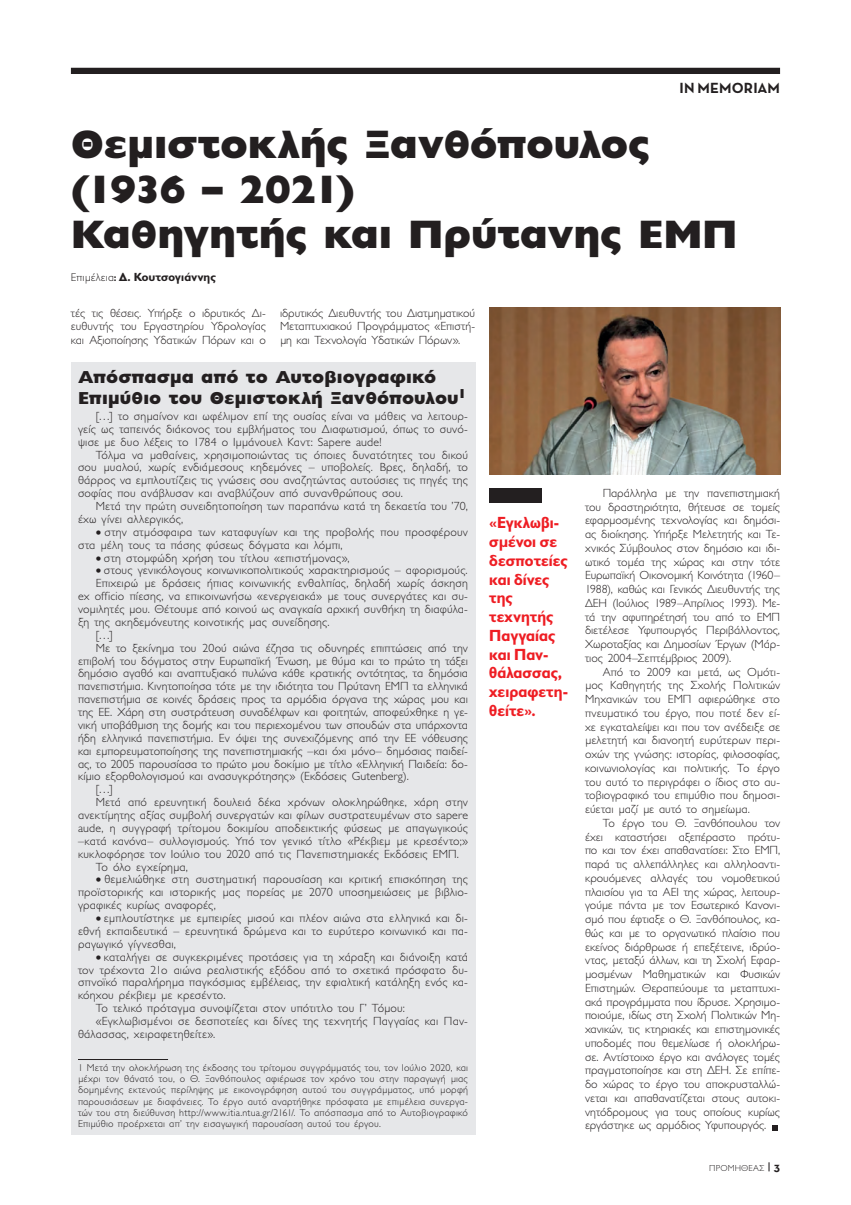
<style>
.page{position:relative;width:851px;height:1205px;background:#fff}
.page>*{position:absolute;margin:0;border:0;box-sizing:border-box;transform-origin:0 0}
.t1{font:800 40px/45px "CF Jill";letter-spacing:-.01em;color:#231f20}
.t2{font:800 17.5px/21px "CF Jill";letter-spacing:.01em;color:#231f20}
.t3{font:700 16.25px/18.8px "CF Jill";color:#ee1d23;scale:.96 1}
.t4{font:700 15px "Neutraface Text Greek";letter-spacing:.01em;color:#231f20}
.t5{font:300 11.88px/13.8px "CF Jill";letter-spacing:.01em;color:#231f20;text-align:justify}
.t6{font:700 11.88px "CF Jill";letter-spacing:.015em;color:#231f20}
.t7{font:300 10px/11.2px "CF Jill";letter-spacing:.02em;color:#231f20;text-align:justify}
.t8{font:300 8.75px "CF Jill";letter-spacing:.02em;color:#231f20}
.s1{font-weight:300;font-size:11.25px}
.s2{font-size:10px}
.s3{font-family:"Neutraface Text Greek";font-weight:600;font-size:10.62px}
.s4{font-family:"Neutraface Text Greek";font-weight:700;font-size:11.88px}
</style>
<div class="page">
<div style="left:71px;top:68px;width:709px;height:6px;background:#231f20"></div>
<div style="left:489px;top:488px;width:52px;height:14px;background:#231f20"></div>
<svg style="left:772px;top:1125px;width:5px;height:5px"></svg>
<div style="left:71px;top:362px;width:404px;height:772px;background:#e6e7e9"></div>
<hr style="left:78px;top:1059px;width:90px;height:1px;background:#231f20">
<img style="left:489px;top:307px;width:291px;height:168px">
<p class="t4" style="left:679px;top:79px;width:102px">IN MEMORIAM</p>
<h1 class="t1" style="left:71px;top:123px;width:668px">Θεμιστοκλής Ξανθόπουλος (1936 – 2021)<br>Καθηγητής και Πρύτανης ΕΜΠ</h1>
<p class="t6" style="left:71px;top:270px;width:146px"><span class="s1">Επιμέλεια</span><span class="s2">:</span> Δ. Κουτσογιάννης</p>
<p class="t5" style="left:71px;top:306px;width:196px">τές τις θέσεις. Υπήρξε ο ιδρυτικός Δι&shy;ευθυντής του Εργαστηρίου Υδρολογίας και Αξιοποίησης Υδατικών Πόρων και ο</p>
<p class="t5" style="left:280px;top:306px;width:196px">ιδρυτικός Διευθυντής του Διατμηματικού Μεταπτυχιακού Προγράμματος «Επιστή&shy;μη και Τεχνολογία Υδατικών Πόρων».</p>
<h2 class="t2" style="left:78px;top:366px;width:390px">Απόσπασμα από το Αυτοβιογραφικό<br>Επιμύθιο του Θεμιστοκλή Ξανθόπουλου<sup>1</sup></h2>
<p class="t5" style="left:78px;top:410px;width:391px;line-height:12.9px;text-indent:18px">[…] το σημαίνον και ωφέλιμον επί της ουσίας είναι να μάθεις να λειτουρ&shy;γείς ως ταπεινός διάκονος του εμβλήματος του Διαφωτισμού, όπως το συνό&shy;ψισε με δυο λέξεις το 1784 ο Ιμμάνουελ Καντ: Sapere aude!</p>
<p class="t5" style="left:78px;top:448px;width:391px;line-height:12.9px;text-indent:18px">Τόλμα να μαθαίνεις, χρησιμοποιώντας τις όποιες δυνατότητες του δικού σου μυαλού, χωρίς ενδιάμεσους κηδεμόνες – υποβολείς. Βρες, δηλαδή, το θάρρος να εμπλουτίζεις τις γνώσεις σου αναζητώντας αυτούσιες τις πηγές της σοφίας που ανάβλυσαν και αναβλύζουν από συνανθρώπους σου.</p>
<p class="t5" style="left:78px;top:500px;width:391px;line-height:12.9px;text-indent:18px">Μετά την πρώτη συνειδητοποίηση των παραπάνω κατά τη δεκαετία του ’70, έχω γίνει αλλεργικός,</p>
<p class="t5" style="left:78px;top:525px;width:391px;line-height:12.9px;text-indent:18px">• στην ατμόσφαιρα των καταφυγίων και της προβολής που προσφέρουν στα μέλη τους τα πάσης φύσεως δόγματα και λόμπι,</p>
<p class="t5" style="left:96px;top:551px;width:255px">• στη στομφώδη χρήση του τίτλου «επιστήμονας»,</p>
<p class="t5" style="left:96px;top:564px;width:373px">• στους γενικόλογους κοινωνικοπολιτικούς χαρακτηρισμούς – αφορισμούς.</p>
<p class="t5" style="left:96px;top:576px;width:374px">Επιχειρώ με δράσεις ήπιας κοινωνικής ενθαλπίας, δηλαδή χωρίς άσκηση</p>
<p class="t5" style="left:78px;top:589px;width:391px">ex officio πίεσης, να επικοινωνήσω «ενεργειακά» με τους συνεργάτες και συ-</p>
<p class="t5" style="left:78px;top:602px;width:391px">νομιλητές μου. Θέτουμε από κοινού ως αναγκαία αρχική συνθήκη τη διαφύλα-</p>
<p class="t5" style="left:78px;top:615px;width:253px">ξη της ακηδεμόνευτης κοινοτικής μας συνείδησης.</p>
<p class="t5" style="left:96px;top:628px;width:19px">[…]</p>
<p class="t5" style="left:96px;top:641px;width:374px">Με το ξεκίνημα του 20ού αιώνα έζησα τις οδυνηρές επιπτώσεις από την</p>
<p class="t5" style="left:78px;top:654px;width:391px">επιβολή του δόγματος στην Ευρωπαϊκή Ένωση, με θύμα και το πρώτο τη τάξει</p>
<p class="t5" style="left:78px;top:667px;width:391px">δημόσιο αγαθό και αναπτυξιακό πυλώνα κάθε κρατικής οντότητας, τα δημόσια</p>
<p class="t5" style="left:78px;top:679px;width:391px">πανεπιστήμια. Κινητοποίησα τότε με την ιδιότητα του Πρύτανη ΕΜΠ τα ελληνικά</p>
<p class="t5" style="left:78px;top:692px;width:391px">πανεπιστήμια σε κοινές δράσεις προς τα αρμόδια όργανα της χώρας μου και</p>
<p class="t5" style="left:78px;top:705px;width:391px">της ΕΕ. Χάρη στη συστράτευση συναδέλφων και φοιτητών, αποφεύχθηκε η γε-</p>
<p class="t5" style="left:78px;top:718px;width:391px">νική υποβάθμιση της δομής και του περιεχομένου των σπουδών στα υπάρχοντα</p>
<p class="t5" style="left:78px;top:731px;width:391px">ήδη ελληνικά πανεπιστήμια. Εν όψει της συνεχιζόμενης από την ΕΕ νόθευσης</p>
<p class="t5" style="left:78px;top:744px;width:391px">και εμπορευματοποίησης της πανεπιστημιακής –και όχι μόνο– δημόσιας παιδεί-</p>
<p class="t5" style="left:78px;top:757px;width:391px">ας, το 2005 παρουσίασα το πρώτο μου δοκίμιο με τίτλο «Ελληνική Παιδεία: δο-</p>
<p class="t5" style="left:78px;top:769px;width:332px">κίμιο εξορθολογισμού και ανασυγκρότησης» (Εκδόσεις Gutenberg).</p>
<p class="t5" style="left:96px;top:782px;width:19px">[…]</p>
<p class="t5" style="left:96px;top:795px;width:374px">Μετά από ερευνητική δουλειά δέκα χρόνων ολοκληρώθηκε, χάρη στην</p>
<p class="t5" style="left:78px;top:808px;width:391px">ανεκτίμητης αξίας συμβολή συνεργατών και φίλων συστρατευμένων στο sapere</p>
<p class="t5" style="left:78px;top:821px;width:391px">aude, η συγγραφή τρίτομου δοκιμίου αποδεικτικής φύσεως με απαγωγικούς</p>
<p class="t5" style="left:78px;top:834px;width:391px">–κατά κανόνα– συλλογισμούς. Υπό τον γενικό τίτλο «Ρέκβιεμ με κρεσέντο;»</p>
<p class="t5" style="left:78px;top:847px;width:382px">κυκλοφόρησε τον Ιούλιο του 2020 από τις Πανεπιστημιακές Εκδόσεις ΕΜΠ.</p>
<p class="t5" style="left:96px;top:860px;width:94px">Το όλο εγχείρημα,</p>
<p class="t5" style="left:78px;top:873px;width:391px;line-height:12.9px;text-indent:18px">• θεμελιώθηκε στη συστηματική παρουσίαση και κριτική επισκόπηση της προϊστορικής και ιστορικής μας πορείας με 2070 υποσημειώσεις με βιβλιο&shy;γραφικές κυρίως αναφορές,</p>
<p class="t5" style="left:78px;top:912px;width:391px;line-height:12.9px;text-indent:18px">• εμπλουτίστηκε με εμπειρίες μισού και πλέον αιώνα στα ελληνικά και δι&shy;εθνή εκπαιδευτικά – ερευνητικά δρώμενα και το ευρύτερο κοινωνικό και πα&shy;ραγωγικό γίγνεσθαι,</p>
<p class="t5" style="left:96px;top:950px;width:374px">• καταλήγει σε συγκεκριμένες προτάσεις για τη χάραξη και διάνοιξη κατά</p>
<p class="t5" style="left:78px;top:963px;width:391px">τον τρέχοντα 21ο αιώνα ρεαλιστικής εξόδου από το σχετικά πρόσφατο δυ-</p>
<p class="t5" style="left:78px;top:975px;width:391px">σπνοϊκό παραλήρημα παγκόσμιας εμβέλειας, την εφιαλτική κατάληξη ενός κα-</p>
<p class="t5" style="left:78px;top:988px;width:149px">κόηχου ρέκβιεμ με κρεσέντο.</p>
<p class="t5" style="left:96px;top:1001px;width:311px">Το τελικό πρόταγμα συνοψίζεται στον υπότιτλο του Γ’ Τόμου:</p>
<p class="t5" style="left:96px;top:1014px;width:374px">«Εγκλωβισμένοι σε δεσποτείες και δίνες της τεχνητής Παγγαίας και Παν-</p>
<p class="t5" style="left:78px;top:1027px;width:139px">θάλασσας, χειραφετηθείτε».</p>
<p class="t7" style="left:78px;top:1062px;width:391px">1 Μετά την ολοκλήρωση της έκδοσης του τρίτομου συγγράμματός του, τον Ιούλιο 2020, και μέχρι τον θάνατό του, ο Θ. Ξανθόπουλος αφιέρωσε τον χρόνο του στην παραγωγή μιας δομημένης εκτενούς περίληψης με εικονογράφηση αυτού του συγγράμματος, υπό μορφή παρουσιάσεων με διαφάνειες. Το έργο αυτό αναρτήθηκε πρόσφατα με επιμέλεια συνεργα&shy;τών του στη διεύθυνση http://www.itia.ntua.gr/2161/. Το απόσπασμα από το Αυτοβιογραφικό Επιμύθιο προέρχεται απ’ την εισαγωγική παρουσίαση αυτού του έργου.</p>
<h3 class="t3" style="left:489px;top:513px;width:83px">«Εγκλωβι&shy;σμένοι σε δεσποτείες και δίνες της τεχνητής<br>Παγγαίας και Παν&shy;θάλασσας, χειραφετη&shy;θείτε».</h3>
<p class="t5" style="left:585px;top:486px;width:196px;text-indent:18px">Παράλληλα με την πανεπιστημιακή του δραστηριότητα, θήτευσε σε τομείς εφαρμοσμένης τεχνολογίας και δημόσι&shy;ας διοίκησης. Υπήρξε Μελετητής και Τε&shy;χνικός Σύμβουλος στον δημόσιο και ιδι&shy;ωτικό τομέα της χώρας και στην τότε Ευρωπαϊκή Οικονομική Κοινότητα (1960– 1988), καθώς και Γενικός Διευθυντής της ΔΕΗ (Ιούλιος 1989–Απρίλιος 1993). Με&shy;τά την αφυπηρέτησή του από το ΕΜΠ διετέλεσε Υφυπουργός Περιβάλλοντος, Χωροταξίας και Δημοσίων Έργων (Μάρ&shy;τιος 2004–Σεπτέμβριος 2009).</p>
<p class="t5" style="left:585px;top:665px;width:196px;text-indent:18px">Από το 2009 και μετά, ως Ομότι&shy;μος Καθηγητής της Σχολής Πολιτικών Μηχανικών του ΕΜΠ αφιερώθηκε στο πνευματικό του έργο, που ποτέ δεν εί&shy;χε εγκαταλείψει και που τον ανέδειξε σε μελετητή και διανοητή ευρύτερων περι&shy;οχών της γνώσης: ιστορίας, φιλοσοφίας, κοινωνιολογίας και πολιτικής. Το έργο του αυτό το περιγράφει ο ίδιος στο αυ&shy;τοβιογραφικό του επιμύθιο που δημοσι&shy;εύεται μαζί με αυτό το σημείωμα.</p>
<p class="t5" style="left:585px;top:816px;width:196px;text-indent:18px">Το έργο του Θ. Ξανθόπουλου τον έχει καταστήσει αξεπέραστο πρότυ&shy;πο και τον έχει απαθανατίσει: Στο ΕΜΠ, παρά τις αλλεπάλληλες και αλληλοαντι&shy;κρουόμενες αλλαγές του νομοθετικού πλαισίου για τα ΑΕΙ της χώρας, λειτουρ&shy;γούμε πάντα με τον Εσωτερικό Κανονι&shy;σμό που έφτιαξε ο Θ. Ξανθόπουλος, κα&shy;θώς και με το οργανωτικό πλαίσιο που εκείνος διάρθρωσε ή επεξέτεινε, ιδρύο&shy;ντας, μεταξύ άλλων, και τη Σχολή Εφαρ&shy;μοσμένων Μαθηματικών και Φυσικών Επιστημών. Θεραπεύουμε τα μεταπτυχι&shy;ακά προγράμματα που ίδρυσε. Χρησιμο&shy;ποιούμε, ιδίως στη Σχολή Πολιτικών Μη&shy;χανικών, τις κτηριακές και επιστημονικές υποδομές που θεμελίωσε ή ολοκλήρω&shy;σε. Αντίστοιχο έργο και ανάλογες τομές πραγματοποίησε και στη ΔΕΗ. Σε επίπε&shy;δο χώρας το έργο του αποκρυσταλλώ&shy;νεται και απαθανατίζεται στους αυτοκι&shy;νητόδρομους για τους οποίους κυρίως εργάστηκε ως αρμόδιος Υφυπουργός.</p>
<p class="t8" style="left:709px;top:1163px;width:72px">ΠΡΟΜΗΘΕΑΣ <span class="s3">|</span> <span class="s4">3</span></p>
</div>
